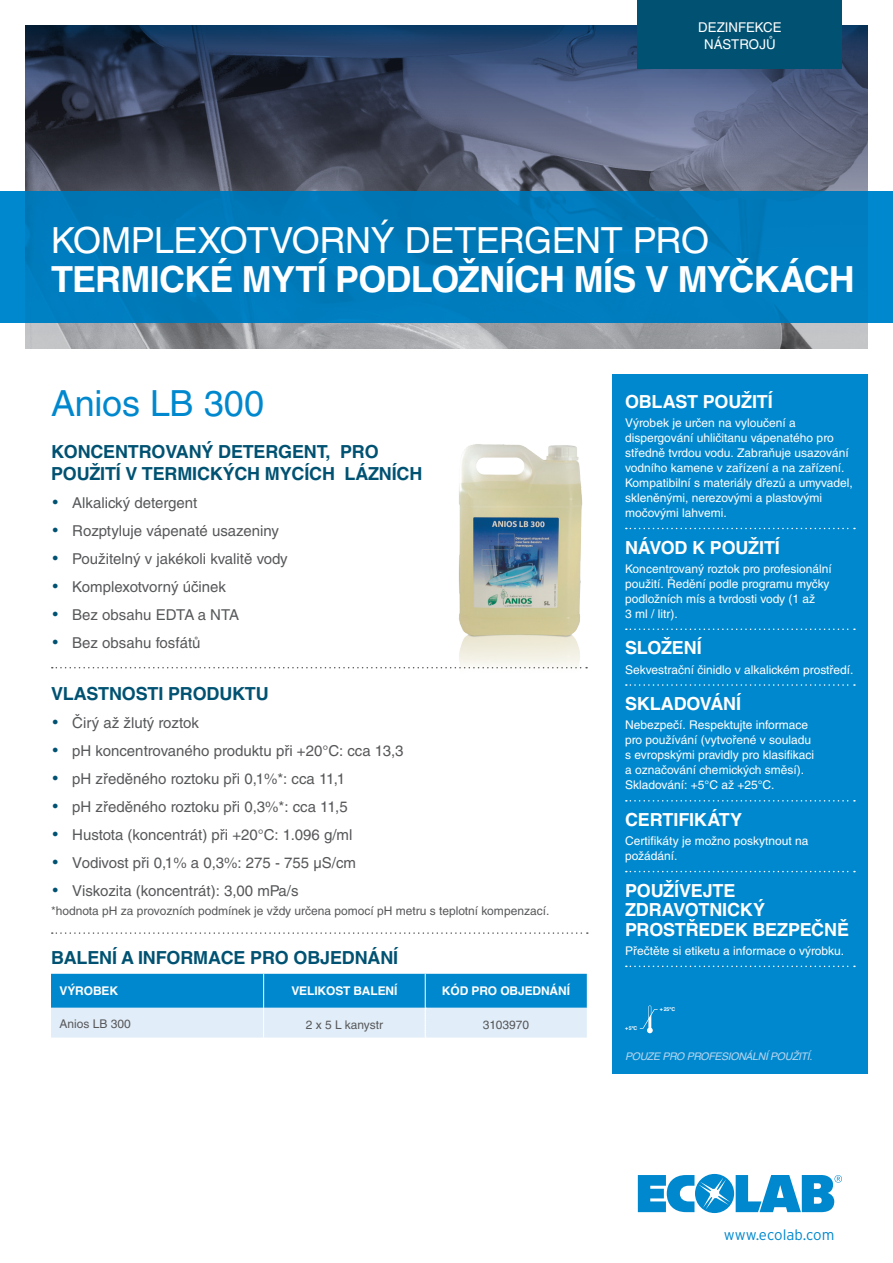
<style>
.page{position:relative;width:893px;height:1263px;background:#fff}
.page>*{position:absolute;margin:0;border:0;box-sizing:border-box;transform-origin:0 0}
.t1{font:700 36px "H Central Pro";letter-spacing:-.02em;color:#fff}
.t2{font:36px "H Central";letter-spacing:-.015em;color:#fff}
.t3{font:36px "H Central";letter-spacing:-.005em;color:#0088ce}
.t4{font:700 18px/22.5px "H Central Pro";letter-spacing:-.01em;color:#015272}
.t5{font:700 18px/19.5px "H Central Pro";letter-spacing:-.01em;color:#fff}
.t6{font:15px "H Central";color:#57585a}
.t7{font:300 15px "Interstate";color:#0088ce}
.t8{font:13.5px/16.5px "H Central";letter-spacing:.005em;color:#fff;text-align:center}
.t9{font:12px/15px "H Central";color:#fff}
.t10{font:12px "H Central";color:#57585a}
.t11{font:700 12px "H Central Pro";letter-spacing:-.01em;color:#fff}
.t12{font:italic 10.5px "H Central";letter-spacing:-.03em;color:#b9d6ef}
.t13{font:700 5.25px "Helvetica";color:#fff}
.s1{color:#015272}
</style>
<div class="page">
<svg style="left:26px;top:26px;width:841px;height:322px;background:#505a71"></svg>
<div style="left:612px;top:374px;width:255px;height:699px;background:#0088ce"></div>
<svg style="left:626px;top:528px;width:229px;height:1px"></svg>
<svg style="left:626px;top:628px;width:229px;height:2px"></svg>
<svg style="left:626px;top:684px;width:229px;height:2px"></svg>
<svg style="left:626px;top:800px;width:229px;height:1px"></svg>
<svg style="left:626px;top:871px;width:229px;height:1px"></svg>
<svg style="left:626px;top:965px;width:229px;height:2px"></svg>
<svg style="left:52px;top:932px;width:536px;height:2px"></svg>
<svg style="left:52px;top:667px;width:394px;height:1px"></svg>
<svg style="left:51px;top:974px;width:536px;height:64px;background:#6ab8e1"></svg>
<div style="left:638px;top:0;width:204px;height:68px;background:#015272"></div>
<svg style="left:0;top:191px;width:893px;height:132px;background:#007bbc"></svg>
<img style="left:446px;top:444px;width:142px;height:225px">
<svg style="left:640px;top:1005px;width:18px;height:28px"></svg>
<svg style="left:638px;top:1174px;width:204px;height:39px"></svg>
<p class="t8" style="left:698px;top:19px;width:85px">DEZINFEKCE<br>NÁSTROJŮ</p>
<h1 class="t2" style="left:51px;top:218px;width:660px">KOMPLEXOTVORNÝ DETERGENT PRO</h1>
<h1 class="t1" style="left:51px;top:258px;width:805px">TERMICKÉ MYTÍ PODLOŽNÍCH MÍS V MYČKÁCH</h1>
<h1 class="t3" style="left:51px;top:381px;width:215px">Anios LB 300</h1>
<h2 class="t4" style="left:51px;top:440px;width:373px">KONCENTROVANÝ DETERGENT, PRO<br>POUŽITÍ V TERMICKÝCH MYCÍCH LÁZNÍCH</h2>
<p class="t6" style="left:51px;top:494px;width:148px"><span class="s1">•</span> Alkalický detergent</p>
<p class="t6" style="left:51px;top:522px;width:230px"><span class="s1">•</span> Rozptyluje vápenaté usazeniny</p>
<p class="t6" style="left:51px;top:550px;width:238px"><span class="s1">•</span> Použitelný v jakékoli kvalitě vody</p>
<p class="t6" style="left:51px;top:578px;width:177px"><span class="s1">•</span> Komplexotvorný účinek</p>
<p class="t6" style="left:51px;top:606px;width:190px"><span class="s1">•</span> Bez obsahu EDTA a NTA</p>
<p class="t6" style="left:51px;top:634px;width:151px"><span class="s1">•</span> Bez obsahu fosfátů</p>
<h2 class="t4" style="left:51px;top:682px;width:219px">VLASTNOSTI PRODUKTU</h2>
<p class="t6" style="left:51px;top:713px;width:149px"><span class="s1">•</span> Čirý až žlutý roztok</p>
<p class="t6" style="left:51px;top:741px;width:354px"><span class="s1">•</span> pH koncentrovaného produktu při +20°C: cca 13,3</p>
<p class="t6" style="left:51px;top:769px;width:296px"><span class="s1">•</span> pH zředěného roztoku při 0,1%*: cca 11,1</p>
<p class="t6" style="left:51px;top:797px;width:298px"><span class="s1">•</span> pH zředěného roztoku při 0,3%*: cca 11,5</p>
<p class="t6" style="left:51px;top:825px;width:303px"><span class="s1">•</span> Hustota (koncentrát) při +20°C: 1.096 g/ml</p>
<p class="t6" style="left:51px;top:853px;width:306px"><span class="s1">•</span> Vodivost při 0,1% a 0,3%: 275 - 755 µS/cm</p>
<p class="t6" style="left:51px;top:881px;width:249px"><span class="s1">•</span> Viskozita (koncentrát): 3,00 mPa/s</p>
<p class="t10" style="left:51px;top:904px;width:500px">*hodnota pH za provozních podmínek je vždy určena pomocí pH metru s teplotní kompenzací.</p>
<h2 class="t4" style="left:51px;top:946px;width:349px">BALENÍ A INFORMACE PRO OBJEDNÁNÍ</h2>
<p class="t11" style="left:60px;top:983px;width:60px">VÝROBEK</p>
<p class="t11" style="left:291px;top:983px;width:108px">VELIKOST BALENÍ</p>
<p class="t11" style="left:442px;top:983px;width:130px">KÓD PRO OBJEDNÁNÍ</p>
<p class="t10" style="left:60px;top:1016px;width:73px">Anios LB 300</p>
<p class="t10" style="left:306px;top:1017px;width:79px">2 x 5 L kanystr</p>
<p class="t10" style="left:483px;top:1017px;width:48px">3103970</p>
<h2 class="t5" style="left:625px;top:391px;width:149px">OBLAST POUŽITÍ</h2>
<p class="t9" style="left:625px;top:415px;width:229px">Výrobek je určen na vyloučení a dispergování uhličitanu vápenatého pro středně tvrdou vodu. Zabraňuje usazování vodního kamene v zařízení a na zařízení.<br>Kompatibilní s materiály dřezů a umyvadel, skleněnými, nerezovými a plastovými močovými lahvemi.</p>
<h2 class="t5" style="left:625px;top:537px;width:156px">NÁVOD K POUŽITÍ</h2>
<p class="t9" style="left:625px;top:561px;width:208px">Koncentrovaný roztok pro profesionální použití. Ředění podle programu myčky podložních mís a tvrdosti vody (1 až<br>3 ml / litr).</p>
<h2 class="t5" style="left:625px;top:638px;width:78px">SLOŽENÍ</h2>
<p class="t9" style="left:625px;top:662px;width:230px">Sekvestrační činidlo v alkalickém prostředí.</p>
<h2 class="t5" style="left:625px;top:694px;width:118px">SKLADOVÁNÍ</h2>
<p class="t9" style="left:625px;top:717px;width:191px">Nebezpečí. Respektujte informace pro používání (vytvořené v souladu s evropskými pravidly pro klasifikaci a označování chemických směsí).<br>Skladování: +5°C až +25°C.</p>
<h2 class="t5" style="left:625px;top:809px;width:119px">CERTIFIKÁTY</h2>
<p class="t9" style="left:625px;top:833px;width:185px">Certifikáty je možno poskytnout na požádání.</p>
<h2 class="t5" style="left:625px;top:880px;width:225px">POUŽÍVEJTE<br>ZDRAVOTNICKÝ<br>PROSTŘEDEK BEZPEČNĚ</h2>
<p class="t9" style="left:625px;top:943px;width:221px">Přečtěte si etiketu a informace o výrobku.</p>
<p class="t13" style="left:625px;top:1024px;width:14px">+ 5ºC</p>
<p class="t13" style="left:660px;top:1005px;width:17px">+ 25ºC</p>
<p class="t12" style="left:625px;top:1050px;width:189px">POUZE PRO PROFESIONÁLNÍ POUŽITÍ.</p>
<p class="t7" style="left:724px;top:1226px;width:112px">www.ecolab.com</p>
</div>
